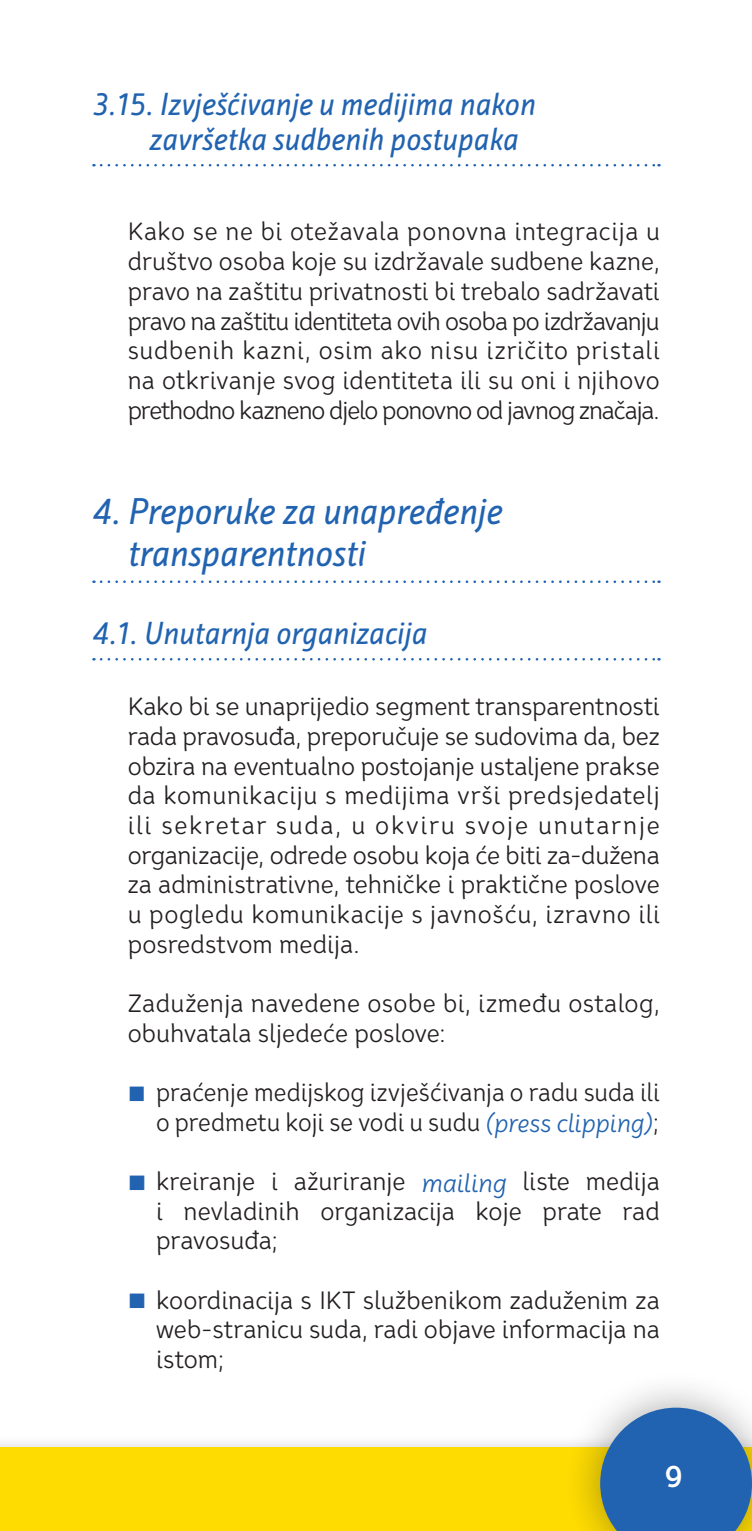
<style>
.page{position:relative;width:752px;height:1531px;background:#fff}
.page>*{position:absolute;margin:0;border:0;box-sizing:border-box;transform-origin:0 0}
.t1{font:italic 35px/42px "Influ BG";letter-spacing:-.01em;color:#2163b0}
.t2{font:italic 30px/35px "Influ BG";letter-spacing:-.005em;color:#2163b0}
.t3{font:700 30px "Nioki BG";color:#fff}
.t4{font:25px/29.8px "Nioki BG";color:#231f20;text-align:justify}
.s1{font-style:italic;color:#2163b0}
</style>
<div class="page">
<div style="left:0;top:1433px;width:751px;height:98px;background:#231f20;opacity:.2"></div>
<div style="left:0;top:1447px;width:751px;height:84px;background:#ffdc01"></div>
<div style="left:560px;top:1368px;width:191px;height:163px;background:#231f20;opacity:.4"></div>
<svg style="left:600px;top:1407px;width:151px;height:124px"></svg>
<svg style="left:101px;top:164px;width:558px;height:2px"></svg>
<svg style="left:101px;top:580px;width:558px;height:3px"></svg>
<svg style="left:101px;top:658px;width:558px;height:2px"></svg>
<p class="t2" style="left:149px;top:86px;width:388px;text-indent:-57px">3.15. Izvješćivanje u medijima nakon završetka sudbenih postupaka</p>
<p class="t4" style="left:128px;top:217px;width:533px">Kako se ne bi otežavala ponovna integracija u društvo osoba koje su izdržavale sudbene kazne, pravo na zaštitu privatnosti bi trebalo sadržavati pravo na zaštitu identiteta ovih osoba po izdržavanju sudbenih kazni, osim ako nisu izričito pristali na otkrivanje svog identiteta ili su oni i njihovo prethodno kazneno djelo ponovno od javnog značaja.</p>
<h1 class="t1" style="left:128px;top:490px;width:376px;text-indent:-35px">4. Preporuke za unapređenje transparentnosti</h1>
<p class="t2" style="left:92px;top:615px;width:336px">4.1. Unutarnja organizacija</p>
<p class="t4" style="left:128px;top:692px;width:533px">Kako bi se unaprijedio segment transparentnosti rada pravosuđa, preporučuje se sudovima da, bez obzira na eventualno postojanje ustaljene prakse da komunikaciju s medijima vrši predsjedatelj ili sekretar suda, u okviru svoje unutarnje organizacije, odrede osobu koja će biti za-dužena za administrativne, tehničke i praktične poslove u pogledu komunikacije s javnošću, izravno ili posredstvom medija.</p>
<p class="t4" style="left:128px;top:988px;width:533px">Zaduženja navedene osobe bi, između ostalog, obuhvatala sljedeće poslove:</p>
<p class="t4" style="left:156px;top:1077px;width:505px">praćenje medijskog izvješćivanja o radu suda ili o predmetu koji se vodi u sudu <span class="s1">(press clipping)</span>;</p>
<p class="t4" style="left:156px;top:1166px;width:505px">kreiranje i ažuriranje <span class="s1">mailing</span> liste medija i nevladinih organizacija koje prate rad pravosuđa;</p>
<p class="t4" style="left:156px;top:1285px;width:505px">koordinacija s IKT službenikom zaduženim za web-stranicu suda, radi objave informacija na istom;</p>
<p class="t3" style="left:664px;top:1458px;width:20px">9</p>
</div>
